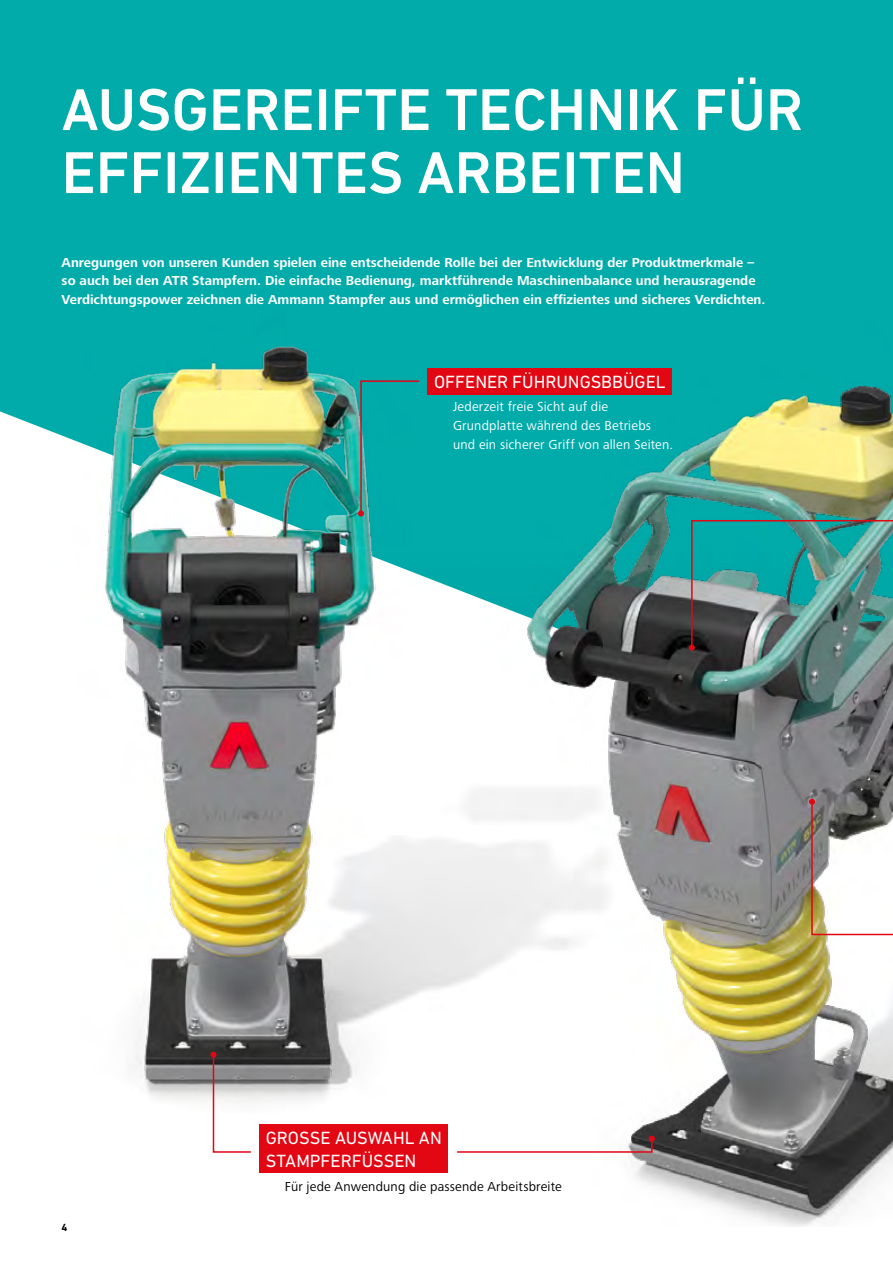
<style>
.page{position:relative;width:893px;height:1263px;background:#fff}
.page>*{position:absolute;margin:0;border:0;box-sizing:border-box;transform-origin:0 0}
.t1{font:500 60px/63px "DIN Next LT Pro";color:#fff}
.t2{font:18px/22.5px "DIN Next LT Pro";color:#fff}
.t3{font:700 13.5px/18.8px "Frutiger Next LTW1 G";color:#fff}
.t4{font:13.5px/18.8px "Frutiger Next LTW1 G";letter-spacing:.015em;color:#fff}
.t5{font:13.5px "Frutiger Next LTW1 G";letter-spacing:.015em;color:#000}
.t6{font:700 10.5px "DIN Next LT Pro";color:#000}
</style>
<div class="page">
<div style="left:0;top:0;width:893px;height:1168px;background:#00abaa"></div>
<div style="left:0;top:1113px;width:473px;height:55px;background:#fff"></div>
<img style="left:473px;top:386px;width:420px;height:841px">
<img style="left:0;top:346px;width:641px;height:767px">
<svg style="left:809px;top:799px;width:84px;height:137px;background:#c9c2bd"></svg>
<svg style="left:210px;top:1052px;width:42px;height:101px;background:#c8bcbd"></svg>
<svg style="left:456px;top:1135px;width:199px;height:18px;background:#ebd6d7"></svg>
<svg style="left:358px;top:380px;width:63px;height:136px"></svg>
<img style="left:689px;top:519px;width:204px;height:132px">
<div style="left:428px;top:368px;width:244px;height:26px;background:#e30613"></div>
<div style="left:259px;top:1124px;width:189px;height:49px;background:#e30613"></div>
<h1 class="t1" style="left:62px;top:78px;width:743px">AUSGEREIFTE TECHNIK FÜR<br>EFFIZIENTES ARBEITEN</h1>
<p class="t3" style="left:62px;top:253px;width:705px">Anregungen von unseren Kunden spielen eine entscheidende Rolle bei der Entwicklung der Produktmerkmale – so auch bei den ATR Stampfern. Die einfache Bedienung, marktführende Maschinenbalance und herausragende<br>Verdichtungspower zeichnen die Ammann Stampfer aus und ermöglichen ein effizientes und sicheres Verdichten.</p>
<h2 class="t2" style="left:434px;top:370px;width:233px">OFFENER FÜHRUNGSBBÜGEL</h2>
<p class="t4" style="left:453px;top:398px;width:222px">Jederzeit freie Sicht auf die<br>Grundplatte während des Betriebs und ein sicherer Griff von allen Seiten.</p>
<h2 class="t2" style="left:266px;top:1127px;width:178px">GROSSE AUSWAHL AN<br>STAMPFERFÜSSEN</h2>
<p class="t6" style="left:62px;top:1221px;width:7px">4</p>
<p class="t5" style="left:285px;top:1178px;width:278px">Für jede Anwendung die passende Arbeitsbreite</p>
</div>
